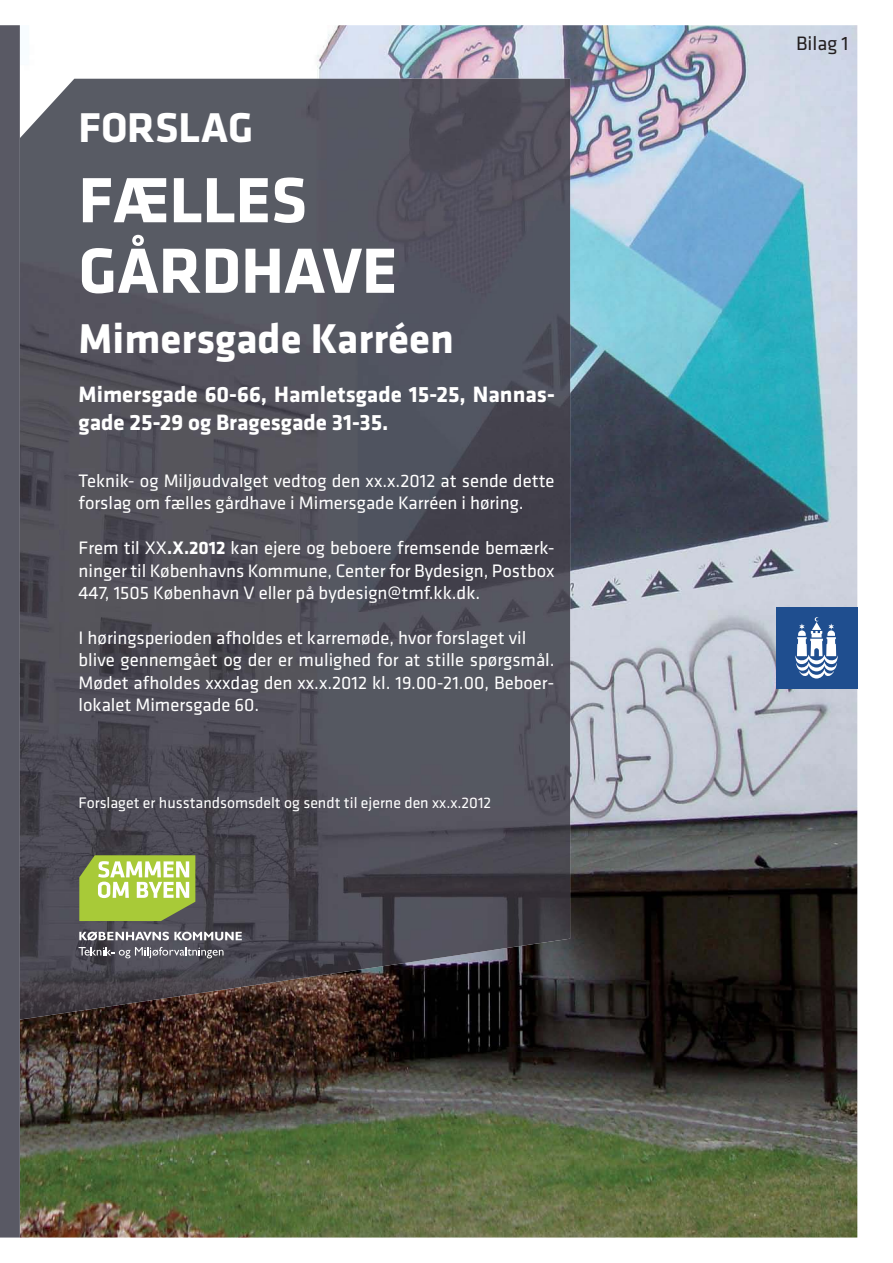
<style>
.page{position:relative;width:893px;height:1263px;background:#fff}
.page>*{position:absolute;margin:0;border:0;box-sizing:border-box;transform-origin:0 0}
.t1{font:700 66.3px/70.5px "Klavika";color:#fff}
.t2{font:700 43.2px "Klavika";color:#fff}
.t3{font:700 23.1px/27.6px "Klavika";color:#fff}
.t4{font:20.1px "Klavika";color:#231f20}
.t5{font:18.75px/22.5px "Klavika";color:#fff}
.t6{font:15.9px "Klavika";color:#fff}
.s1{font-weight:700}
</style>
<div class="page">
<img style="left:20px;top:25px;width:837px;height:1213px">
<div style="left:0;top:25px;width:20px;height:1213px;background:#595964"></div>
<img style="left:20px;top:79px;width:550px;height:594px">
<img style="left:20px;top:673px;width:351px;height:347px">
<img style="left:370px;top:673px;width:200px;height:295px">
<div style="left:776px;top:607px;width:81px;height:82px;background:#1f4e8f"></div>
<svg style="left:795px;top:617px;width:43px;height:62px"></svg>
<svg style="left:79px;top:855px;width:116px;height:66px"></svg>
<svg style="left:79px;top:932px;width:163px;height:9px"></svg>
<svg style="left:79px;top:947px;width:145px;height:11px"></svg>
<h2 class="t2" style="left:79px;top:104px;width:176px">FORSLAG</h2>
<h1 class="t1" style="left:79px;top:165px;width:320px">FÆLLES<br>GÅRDHAVE</h1>
<h2 class="t2" style="left:79px;top:315px;width:377px">Mimersgade Karréen</h2>
<p class="t3" style="left:79px;top:381px;width:478px">Mimersgade 60-66, Hamletsgade 15-25, Nannas&shy;gade 25-29 og Bragesgade 31-35.</p>
<p class="t5" style="left:79px;top:471px;width:477px">Teknik- og Miljøudvalget vedtog den xx.x.2012 at sende dette forslag om fælles gårdhave i Mimersgade Karréen i høring.</p>
<p class="t5" style="left:79px;top:538px;width:477px;text-align:justify">Frem til XX<span class="s1">.X.2012</span> kan ejere og beboere fremsende bemærk&shy;ninger til Københavns Kommune, Center for Bydesign, Postbox 447, 1505 København V eller på bydesign@tmf.kk.dk.</p>
<p class="t5" style="left:79px;top:628px;width:477px">I høringsperioden afholdes et karremøde, hvor forslaget vil blive gennemgået og der er mulighed for at stille spørgsmål.<br>Mødet afholdes xxxdag den xx.x.2012 kl. 19.00-21.00, Beboer&shy;lokalet Mimersgade 60.</p>
<p class="t6" style="left:79px;top:797px;width:414px">Forslaget er husstandsomsdelt og sendt til ejerne den xx.x.2012</p>
<p class="t4" style="left:796px;top:36px;width:54px">Bilag 1</p>
</div>
